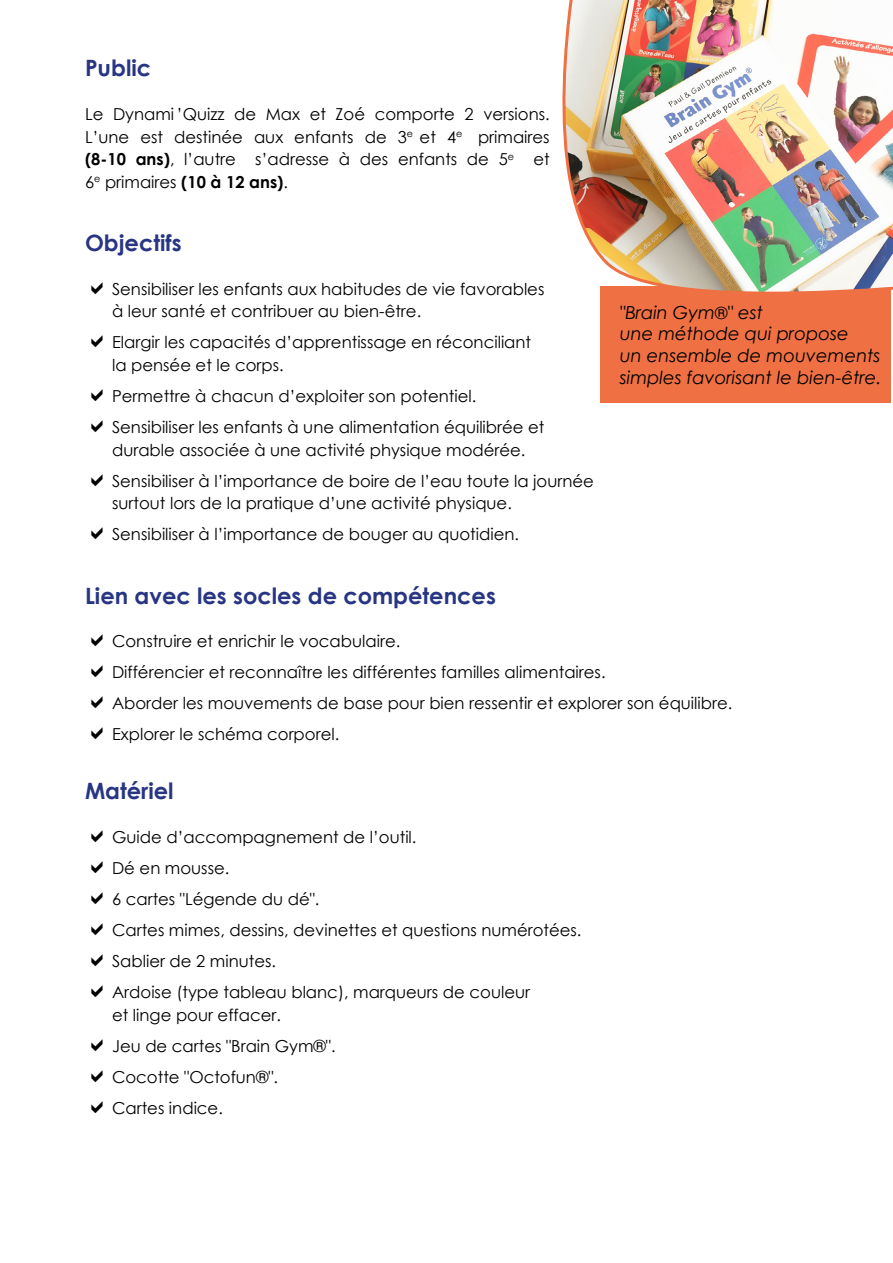
<style>
.page{position:relative;width:893px;height:1263px;background:#fff}
.page>*{position:absolute;margin:0;border:0;box-sizing:border-box;transform-origin:0 0}
.t1{font:700 22.5px "Century Gothic";color:#283583}
.t2{font:italic 18px/21.6px "Century Gothic";color:#000}
.t3{font:16.5px/31px "Century Gothic";color:#000}
.s1{font-weight:700}
.s2{font-style:normal;font-size:16.5px}
</style>
<div class="page">
<div style="left:601px;top:286px;width:290px;height:117px;background:#ee7043"></div>
<img style="left:562px;top:0;width:331px;height:335px">
<h1 class="t1" style="left:85px;top:51px;width:68px">Public</h1>
<p class="t3" style="left:85px;top:103px;width:466px;line-height:22.5px;text-align:justify">Le Dynami ’Quizz de Max et Zoé comporte 2 versions.<br>L’une est destinée aux enfants de 3<sup>e</sup> et 4<sup>e</sup> primaires <span class="s1">(8-10 ans)</span>, l’autre s’adresse à des enfants de 5<sup>e</sup> et 6<sup>e</sup> primaires <span class="s1">(10 à 12 ans)</span>.</p>
<h1 class="t1" style="left:85px;top:226px;width:98px">Objectifs</h1>
<p class="t3" style="left:112px;top:277px;width:434px;line-height:22.5px">Sensibiliser les enfants aux habitudes de vie favorables à leur santé et contribuer au bien-être.</p>
<p class="t3" style="left:112px;top:331px;width:421px;line-height:22.5px">Elargir les capacités d’apprentissage en réconciliant la pensée et le corps.</p>
<p class="t3" style="left:112px;top:380px;width:434px">Permettre à chacun d’exploiter son potentiel.<br>Sensibiliser les enfants à une alimentation équilibrée et</p>
<p class="t3" style="left:112px;top:434px;width:483px">durable associée à une activité physique modérée.<br>Sensibiliser à l’importance de boire de l’eau toute la journée</p>
<p class="t3" style="left:112px;top:487px;width:409px">surtout lors de la pratique d’une activité physique.<br>Sensibiliser à l’importance de bouger au quotidien.</p>
<p class="t2" style="left:620px;top:301px;width:263px">"Brain Gym<span class="s2">®</span>" est<br>une méthode qui propose<br>un ensemble de mouvements simples favorisant le bien-être.</p>
<h1 class="t1" style="left:85px;top:578px;width:412px">Lien avec les socles de compétences</h1>
<p class="t3" style="left:112px;top:625px;width:622px">Construire et enrichir le vocabulaire.<br>Différencier et reconnaître les différentes familles alimentaires.<br>Aborder les mouvements de base pour bien ressentir et explorer son équilibre.<br>Explorer le schéma corporel.</p>
<h1 class="t1" style="left:85px;top:774px;width:90px">Matériel</h1>
<p class="t3" style="left:112px;top:821px;width:471px">Guide d’accompagnement de l’outil.<br>Dé en mousse.<br>6 cartes "Légende du dé".<br>Cartes mimes, dessins, devinettes et questions numérotées.<br>Sablier de 2 minutes.<br>Ardoise (type tableau blanc), marqueurs de couleur</p>
<p class="t3" style="left:112px;top:999px;width:225px">et linge pour effacer.<br>Jeu de cartes "Brain Gym®".<br>Cocotte "Octofun®".<br>Cartes indice.</p>
</div>
